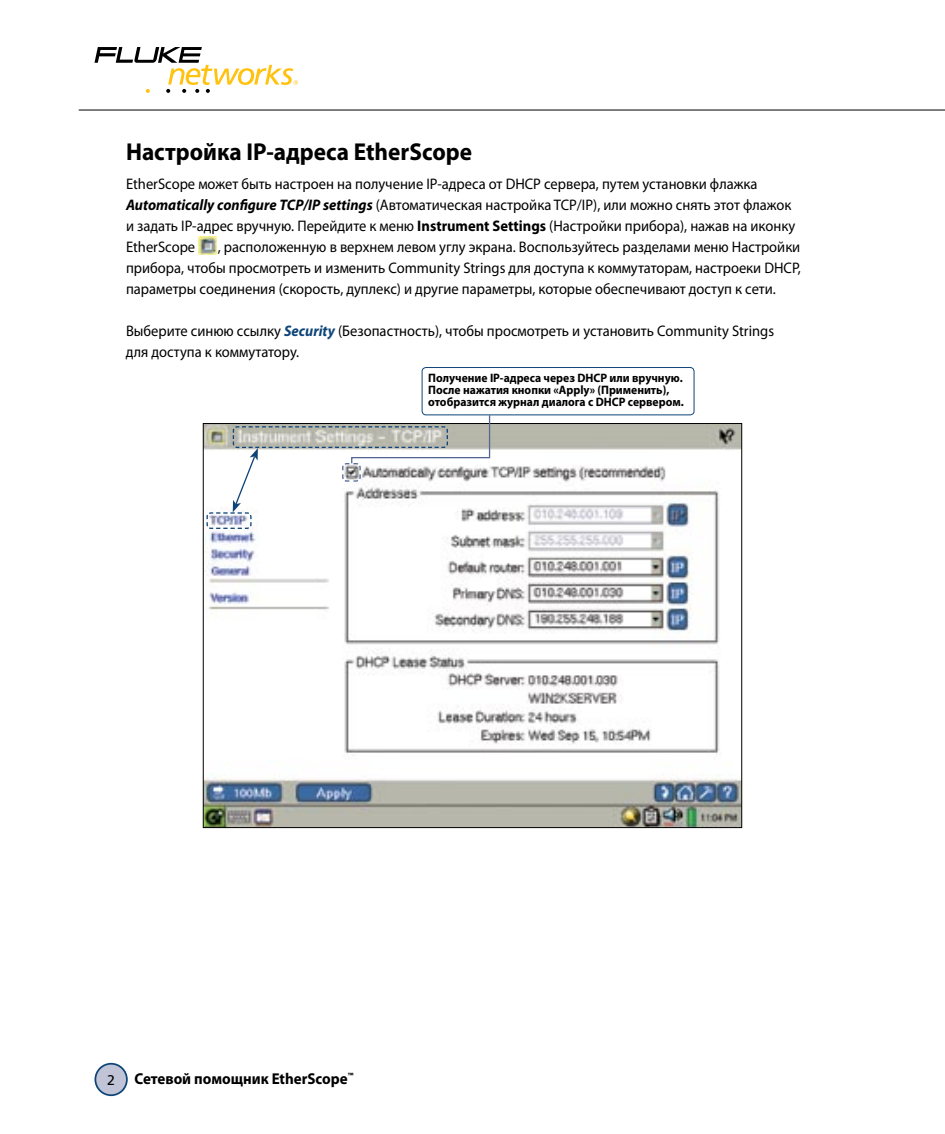
<style>
.page{position:relative;width:945px;height:1134px;background:#fff}
.page>*{position:absolute;margin:0;border:0;box-sizing:border-box;transform-origin:0 0}
.t1{font:700 24.5px "Myriad Pro";color:#000;scale:.95 1}
.t2{font:700 15.75px "Myriad Pro";color:#000;scale:.95 1}
.t3{font:15.4px/21px "Myriad Pro";color:#000;scale:.95 1}
.t4{font:700 12.25px/12.2px "Myriad Pro";color:#000;scale:.95 1}
.s1{font-weight:700;font-style:italic}
.s2{font-weight:700}
.s3{font-weight:700;font-style:italic;color:#0e4477}
</style>
<div class="page">
<svg style="left:94px;top:47px;width:204px;height:46px"></svg>
<hr style="left:79px;top:110px;width:866px;height:1px;background:#000">
<div style="left:95px;top:1064px;width:32px;height:31px;background:#c0c4d6;border-radius:50%"></div>
<div style="left:94px;top:1063px;width:34px;height:33px;border:2px solid #0e4477;border-radius:50%"></div>
<img style="left:198px;top:237px;width:19px;height:18px">
<div style="left:422px;top:367px;width:272px;height:48px;border:1px solid #0e4477;border-radius:4px"></div>
<svg style="left:202px;top:423px;width:541px;height:405px"></svg>
<svg style="left:206px;top:414px;width:285px;height:116px"></svg>
<h1 class="t1" style="left:126px;top:136px;width:366px">Настройка IP-адреса EtherScope</h1>
<p class="t3" style="left:126px;top:173px;width:706px">EtherScope может быть настроен на получение IP-адреса от DHCP сервера, путем установки флажка <span class="s1">Automatically configure TCP/IP settings</span> (Автоматическая настройка TCP/IP), или можно снять этот фла-жок и задать IP-адрес вручную. Перейдите к меню <span class="s2">Instrument Settings</span> (Настройки прибора), нажав на иконку EtherScope</p>
<p class="t3" style="left:126px;top:236px;width:712px;text-align:justify;text-indent:92px">, расположенную в верхнем левом углу экрана. Воспользуйтесь разделами меню Наст-ройки прибора, чтобы просмотреть и изменить Community Strings для доступа к коммутаторам, настроеки DHCP, параметры соединения (скорость, дуплекс) и другие параметры, которые обеспечивают доступ к сети.</p>
<p class="t3" style="left:126px;top:320px;width:684px">Выберите синюю ссылку <span class="s3">Security</span> (Безопастность), чтобы просмотреть и установить Community Strings для доступа к коммутатору.</p>
<p class="t4" style="left:428px;top:371px;width:271px">Получение IP-адреса через DHCP или вручную.<br>После нажатия кнопки «Apply» (Применить), отобразится журнал диалога с DHCP сервером.</p>
<p class="t2" style="left:135px;top:1068px;width:232px">Сетевой помощник EtherScope<sup>™</sup></p>
</div>
